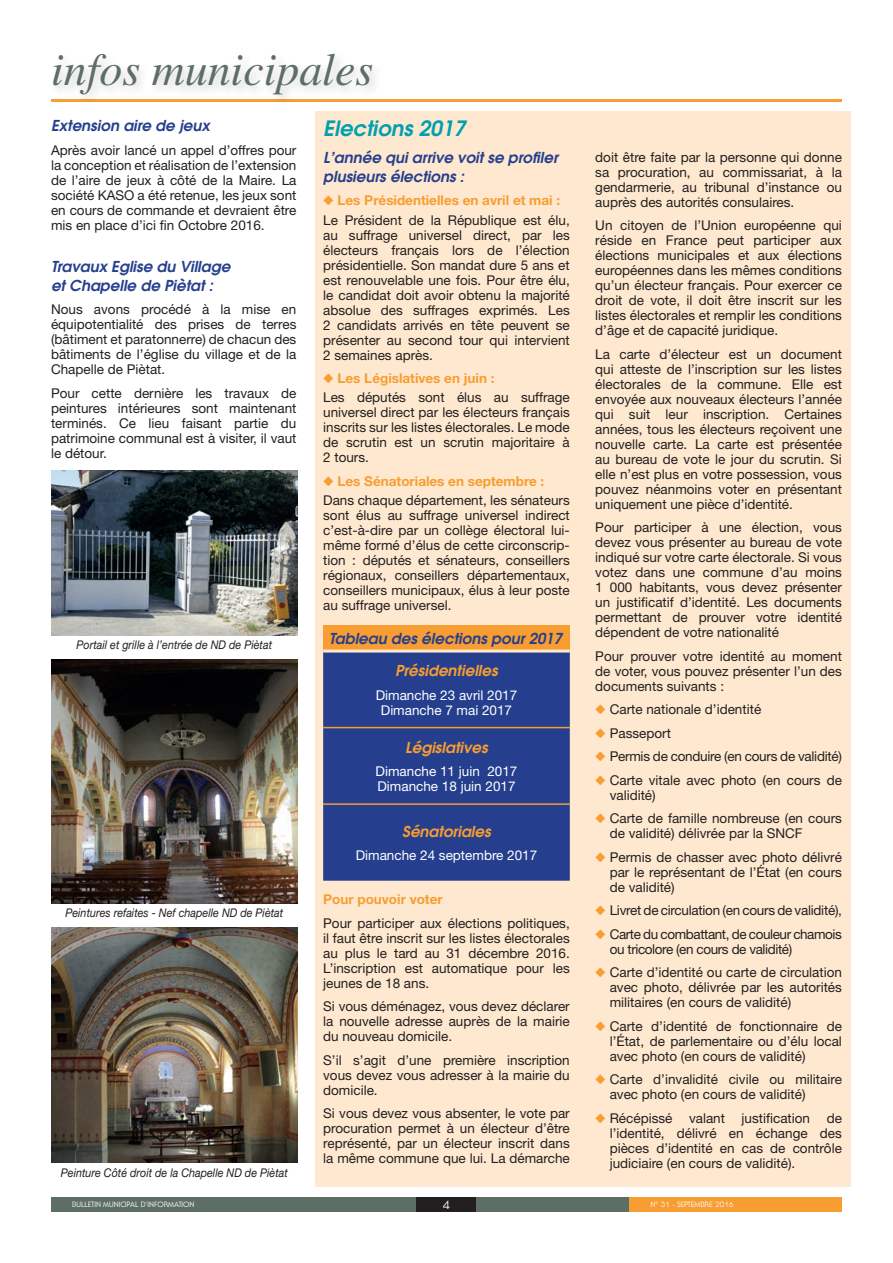
<style>
.page{position:relative;width:893px;height:1263px;background:#fff}
.page>*{position:absolute;margin:0;border:0;box-sizing:border-box;transform-origin:0 0}
.t1{font:italic 45.9px "Times";color:#5d6e65}
.t2{font:italic 600 21px "Avant Garde";color:#00a0b0}
.t3{font:italic 600 15px/18.8px "Avant Garde";color:#253f8e}
.t4{font:italic 600 15px "Avant Garde";color:#f89d31}
.t5{font:13.5px/15px "Helvetica Neue";color:#231f20;text-align:justify}
.t6{font:13.5px/15px "Helvetica Neue";color:#fff;text-align:center}
.t7{font:13.5px "Helvetica Neue";letter-spacing:-.02em;color:#231f20}
.t8{font:13.5px/15px "Helvetica Neue";letter-spacing:-.03em;color:#231f20}
.t9{font:700 13.5px "Helvetica Neue";color:#f89d31}
.t10{font:italic 12px "Helvetica Neue";color:#231f20;scale:.9 1}
.t11{font:12px "Serif Gothic";color:#fff}
.t12{font:7.5px "Serif Gothic";color:#fff}
.s1{color:#f89d31}
.s2{font-weight:700;color:#f89d31}
</style>
<div class="page">
<div style="left:315px;top:111px;width:535px;height:1075px;background:#fee8cf"></div>
<hr style="left:51px;top:100px;width:791px;height:2px;background:#f89d31">
<div style="left:49px;top:51px;width:336px;height:56px;background:#231f20;opacity:.2"></div>
<div style="left:323px;top:625px;width:247px;height:26px;background:#f89d31"></div>
<div style="left:323px;top:652px;width:247px;height:229px;background:#253f8e"></div>
<hr style="left:323px;top:727px;width:247px;height:1px;background:#f89d31">
<hr style="left:323px;top:803px;width:247px;height:2px;background:#f89d31">
<hr style="left:323px;top:649px;width:247px;height:3px;background:#fee8cf">
<div style="left:51px;top:1197px;width:791px;height:15px;background:#5d6e65"></div>
<div style="left:629px;top:1197px;width:213px;height:15px;background:#f89d31"></div>
<div style="left:417px;top:1197px;width:59px;height:15px;background:#231f20"></div>
<img style="left:51px;top:471px;width:247px;height:164px">
<img style="left:51px;top:659px;width:247px;height:244px">
<img style="left:51px;top:927px;width:247px;height:236px">
<h1 class="t1" style="left:51px;top:45px;width:324px">infos municipales</h1>
<p class="t3" style="left:51px;top:116px;width:160px">Extension aire de jeux</p>
<p class="t5" style="left:51px;top:142px;width:247px">Après avoir lancé un appel d’offres pour la conception et réalisation de l’extension de l’aire de jeux à côté de la Maire. La société KASO a été retenue, les jeux sont en cours de commande et devraient être mis en place d’ici fin Octobre 2016.</p>
<p class="t3" style="left:51px;top:257px;width:181px">Travaux Eglise du Village et Chapelle de Piètat :</p>
<p class="t5" style="left:51px;top:302px;width:247px">Nous avons procédé à la mise en équipotentialité des prises de terres (bâtiment et paratonnerre) de chacun des bâtiments de l’église du village et de la Chapelle de Piètat.</p>
<p class="t5" style="left:51px;top:385px;width:247px">Pour cette dernière les travaux de peintures intérieures sont maintenant terminés. Ce lieu faisant partie du patrimoine communal est à visiter, il vaut le détour.</p>
<h2 class="t2" style="left:323px;top:114px;width:144px">Elections 2017</h2>
<p class="t3" style="left:323px;top:148px;width:236px">L’année qui arrive voit se profiler plusieurs élections :</p>
<p class="t5" style="left:323px;top:191px;width:248px;line-height:19.2px"><span class="s1">◆</span> <span class="s2">Les Présidentielles en avril et mai :<br></span>Le Président de la République est élu,</p>
<p class="t5" style="left:323px;top:227px;width:248px">au suffrage universel direct, par les électeurs français lors de l’élection présidentielle. Son mandat dure 5 ans et est renouvelable une fois. Pour être élu, le candidat doit avoir obtenu la majorité absolue des suffrages exprimés. Les 2 candidats arrivés en tête peuvent se présenter au second tour qui intervient 2 semaines après.</p>
<p class="t5" style="left:323px;top:368px;width:248px;line-height:19.2px"><span class="s1">◆</span> <span class="s2">Les Législatives en juin :<br></span>Les députés sont élus au suffrage</p>
<p class="t5" style="left:323px;top:405px;width:248px">universel direct par les électeurs français inscrits sur les listes électorales. Le mode de scrutin est un scrutin majoritaire à 2 tours.</p>
<p class="t5" style="left:323px;top:471px;width:248px;line-height:19.2px"><span class="s1">◆</span> <span class="s2">Les Sénatoriales en septembre :<br></span>Dans chaque département, les sénateurs</p>
<p class="t5" style="left:323px;top:507px;width:248px">sont élus au suffrage universel indirect c’est-à-dire par un collège électoral lui&shy;même formé d’élus de cette circonscrip&shy;tion : députés et sénateurs, conseillers régionaux, conseillers départementaux, conseillers municipaux, élus à leur poste au suffrage universel.</p>
<p class="t3" style="left:329px;top:629px;width:235px">Tableau des élections pour 2017</p>
<p class="t4" style="left:395px;top:661px;width:104px">Présidentielles</p>
<p class="t6" style="left:376px;top:687px;width:143px">Dimanche 23 avril 2017<br>Dimanche 7 mai 2017</p>
<p class="t4" style="left:405px;top:737px;width:84px">Législatives</p>
<p class="t6" style="left:376px;top:764px;width:143px;text-align:left">Dimanche 11 juin 2017<br>Dimanche 18 juin 2017</p>
<p class="t4" style="left:402px;top:821px;width:90px">Sénatoriales</p>
<p class="t6" style="left:356px;top:848px;width:183px">Dimanche 24 septembre 2017</p>
<p class="t9" style="left:323px;top:891px;width:121px">Pour pouvoir voter</p>
<p class="t5" style="left:323px;top:915px;width:248px">Pour participer aux élections politiques, il faut être inscrit sur les listes électorales au plus le tard au 31 décembre 2016.<br>L’inscription est automatique pour les jeunes de 18 ans.</p>
<p class="t5" style="left:323px;top:999px;width:248px">Si vous déménagez, vous devez déclarer la nouvelle adresse auprès de la mairie du nouveau domicile.</p>
<p class="t5" style="left:323px;top:1052px;width:248px">S’il s’agit d’une première inscription vous devez vous adresser à la mairie du domicile.</p>
<p class="t5" style="left:323px;top:1106px;width:248px">Si vous devez vous absenter, le vote par procuration permet à un électeur d’être représenté, par un électeur inscrit dans la même commune que lui. La démarche</p>
<p class="t10" style="left:77px;top:637px;width:219px">Portail et grille à l’entrée de ND de Piètat</p>
<p class="t10" style="left:65px;top:905px;width:243px">Peintures refaites - Nef chapelle ND de Piètat</p>
<p class="t10" style="left:61px;top:1165px;width:254px">Peinture Côté droit de la Chapelle ND de Piètat</p>
<p class="t5" style="left:595px;top:149px;width:248px">doit être faite par la personne qui donne sa procuration, au commissariat, à la gendarmerie, au tribunal d’instance ou auprès des autorités consulaires.</p>
<p class="t5" style="left:595px;top:218px;width:248px">Un citoyen de l’Union européenne qui réside en France peut participer aux élections municipales et aux élections européennes dans les mêmes conditions qu’un électeur français. Pour exercer ce droit de vote, il doit être inscrit sur les listes électorales et remplir les conditions d’âge et de capacité juridique.</p>
<p class="t5" style="left:595px;top:346px;width:248px">La carte d’électeur est un document qui atteste de l’inscription sur les listes électorales de la commune. Elle est envoyée aux nouveaux électeurs l’année qui suit leur inscription. Certaines années, tous les électeurs reçoivent une nouvelle carte. La carte est présentée au bureau de vote le jour du scrutin. Si elle n’est plus en votre possession, vous pouvez néanmoins voter en présentant uniquement une pièce d’identité.</p>
<p class="t5" style="left:595px;top:520px;width:248px">Pour participer à une élection, vous devez vous présenter au bureau de vote indiqué sur votre carte électorale. Si vous votez dans une commune d’au moins 1 000 habitants, vous devez présenter un justificatif d’identité. Les documents permettant de prouver votre identité dépendent de votre nationalité</p>
<p class="t5" style="left:595px;top:648px;width:248px">Pour prouver votre identité au moment de voter, vous pouvez présenter l’un des documents suivants :</p>
<p class="t5" style="left:595px;top:702px;width:167px"><span class="s1">◆</span> Carte nationale d’identité</p>
<p class="t5" style="left:595px;top:725px;width:77px"><span class="s1">◆</span> Passeport</p>
<p class="t7" style="left:595px;top:748px;width:248px"><span class="s1">◆</span> Permis de conduire (en cours de validité)</p>
<p class="t5" style="left:610px;top:772px;width:234px;text-indent:-14px"><span class="s1">◆</span> Carte vitale avec photo (en cours de validité)</p>
<p class="t5" style="left:610px;top:811px;width:234px;text-indent:-14px"><span class="s1">◆</span> Carte de famille nombreuse (en cours de validité) délivrée par la SNCF</p>
<p class="t5" style="left:610px;top:849px;width:234px;text-indent:-14px"><span class="s1">◆</span> Permis de chasser avec photo délivré par le représentant de l’État (en cours de validité)</p>
<p class="t7" style="left:595px;top:902px;width:248px"><span class="s1">◆</span> Livret de circulation (en cours de validité),</p>
<p class="t8" style="left:610px;top:926px;width:234px;text-indent:-14px"><span class="s1">◆</span> Carte du combattant, de couleur chamois ou tricolore (en cours de validité)</p>
<p class="t5" style="left:610px;top:965px;width:234px;text-indent:-14px"><span class="s1">◆</span> Carte d’identité ou carte de circulation avec photo, délivrée par les autorités militaires (en cours de validité)</p>
<p class="t5" style="left:610px;top:1018px;width:234px;text-indent:-14px"><span class="s1">◆</span> Carte d’identité de fonctionnaire de l’État, de parlementaire ou d’élu local avec photo (en cours de validité)</p>
<p class="t5" style="left:610px;top:1072px;width:234px;text-indent:-14px"><span class="s1">◆</span> Carte d’invalidité civile ou militaire avec photo (en cours de validité)</p>
<p class="t5" style="left:610px;top:1110px;width:234px;text-indent:-14px"><span class="s1">◆</span> Récépissé valant justification de l’identité, délivré en échange des pièces d’identité en cas de contrôle judiciaire (en cours de validité).</p>
<p class="t12" style="left:72px;top:1200px;width:124px">BULLETIN MUNICIPAL D’INFORMATION</p>
<p class="t11" style="left:443px;top:1197px;width:9px">4</p>
<p class="t12" style="left:651px;top:1200px;width:84px">N° 31 - SEPTEMBRE 2016</p>
</div>
